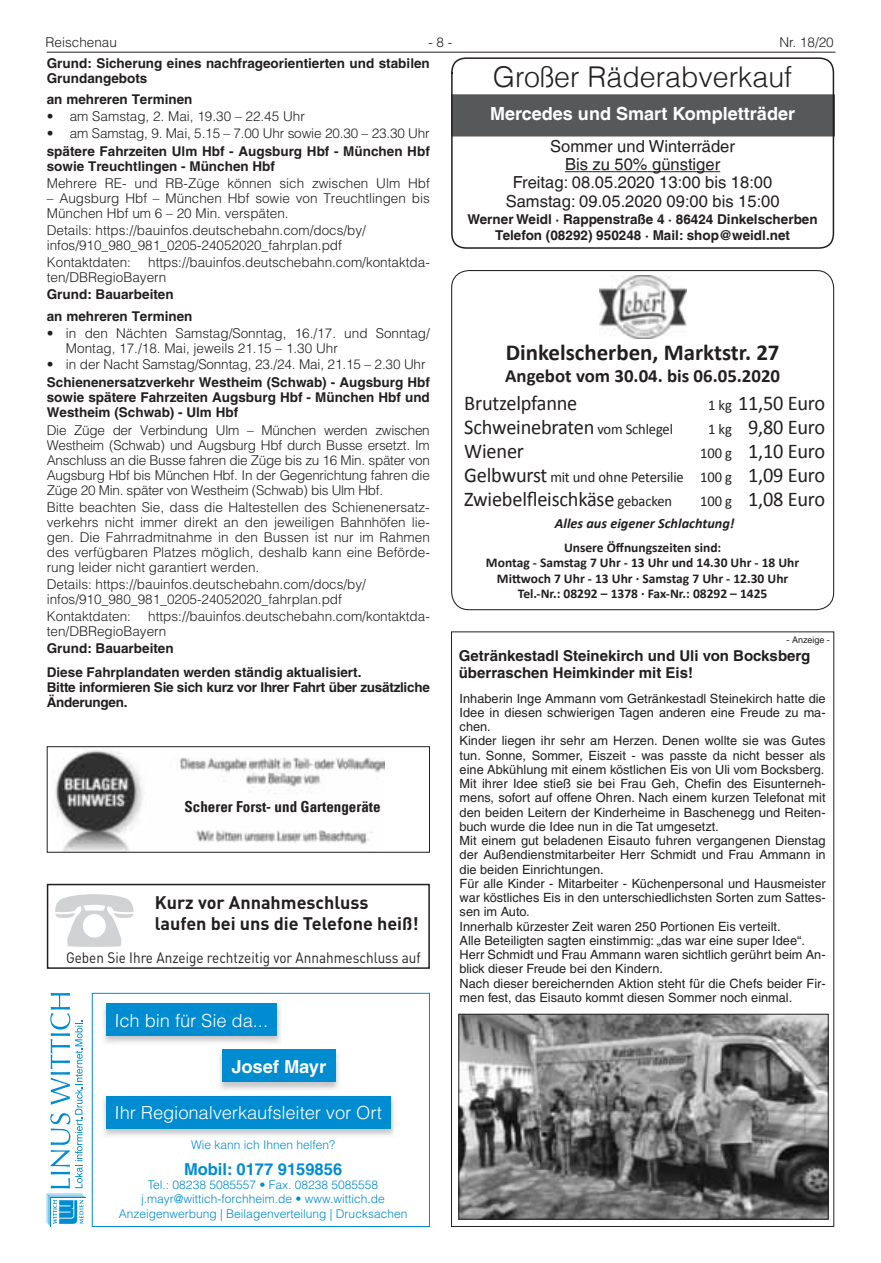
<style>
.page{position:relative;width:881px;height:1263px;background:#fff}
.page>*{position:absolute;margin:0;border:0;box-sizing:border-box;transform-origin:0 0}
.t1{font:300 28.65px "Helvetica LT";color:#231f20}
.t2{font:700 22.95px "Calibri";color:#231f20}
.t3{font:21px "Calibri";letter-spacing:-.01em;color:#231f20}
.t4{font:700 18.6px "Calibri";color:#231f20}
.t5{font:700 18.15px "Helvetica LT";color:#fff}
.t6{font:700 18px "DIN";color:#231f20}
.t7{font:300 18px "Helvetica LT";color:#fff}
.t8{font:700 18px "Helvetica LT";color:#fff}
.t9{font:16.5px/18.3px "Helvetica LT";color:#231f20;text-align:center}
.t10{font:700 16.5px "Helvetica LT";color:#008cd0}
.t11{font:700 condensed 15.15px "Univers LT";color:#231f20}
.t12{font:700 15px/16.5px "Helvetica LT";color:#231f20}
.t13{font:15px "DIN";color:#231f20;scale:.9 1}
.t14{font:15px "Calibri";letter-spacing:-.01em;color:#231f20}
.t15{font:italic 700 14.1px "Calibri";color:#231f20}
.t16{font:300 13.5px/15px "Helvetica LT";color:#231f20}
.t17{font:700 13.5px/15px "Helvetica LT";color:#231f20}
.t18{font:700 13.5px/15px "Helvetica LT";letter-spacing:-.02em;color:#231f20}
.t19{font:700 13.35px/15.3px "Calibri";color:#231f20;text-align:center}
.t20{font:12.75px/14.2px "Helvetica LT";color:#231f20}
.t21{font:300 12px/14.4px "Helvetica LT";color:#008cd0;text-align:center}
.t22{font:9px "Helvetica LT";color:#231f20}
.s1{font-size:15px}
.s2{font-size:21px}
</style>
<div class="page">
<hr style="left:47px;top:52px;width:788px;height:1px;background:#231f20">
<img style="left:460px;top:1016px;width:366px;height:201px">
<div style="left:458px;top:1014px;width:370px;height:205px;border:1px solid #231f20"></div>
<div style="left:451px;top:95px;width:382px;height:41px;background:#57585a"></div>
<div style="left:451px;top:94px;width:382px;height:42px;border:2px solid #57585a"></div>
<svg style="left:565px;top:171px;width:155px;height:1px"></svg>
<svg style="left:451px;top:58px;width:9px;height:10px"></svg>
<svg style="left:822px;top:57px;width:11px;height:11px"></svg>
<svg style="left:822px;top:238px;width:11px;height:11px"></svg>
<svg style="left:451px;top:238px;width:11px;height:11px"></svg>
<div style="left:451px;top:57px;width:382px;height:192px;border:2px solid #231f20;border-radius:15px"></div>
<div style="left:451px;top:270px;width:382px;height:340px;border:1px solid #231f20;border-radius:17px"></div>
<img style="left:599px;top:276px;width:87px;height:63px">
<img style="left:55px;top:750px;width:329px;height:101px">
<div style="left:47px;top:746px;width:382px;height:107px;border:1px solid #231f20"></div>
<div style="left:92px;top:993px;width:337px;height:234px;border:1px solid #008cd0"></div>
<svg style="left:47px;top:1194px;width:38px;height:32px"></svg>
<svg style="left:50px;top:993px;width:33px;height:195px"></svg>
<img style="left:103px;top:1003px;width:178px;height:40px">
<div style="left:106px;top:1003px;width:170px;height:33px;background:#008cd0"></div>
<img style="left:219px;top:1049px;width:120px;height:41px">
<div style="left:222px;top:1049px;width:113px;height:33px;background:#008cd0"></div>
<img style="left:103px;top:1096px;width:291px;height:40px">
<div style="left:106px;top:1096px;width:284px;height:32px;background:#008cd0"></div>
<div style="left:47px;top:884px;width:382px;height:85px;border:2px solid #231f20"></div>
<p class="t16" style="left:45px;top:34px;width:73px">Reischenau</p>
<p class="t16" style="left:428px;top:34px;width:26px">- 8 -</p>
<p class="t16" style="left:779px;top:34px;width:56px">Nr. 18/20</p>
<p class="t17" style="left:47px;top:55px;width:384px">Grund: Sicherung eines nachfrageorientierten und stabilen<br>Grundangebots</p>
<p class="t17" style="left:47px;top:92px;width:147px">an mehreren Terminen</p>
<p class="t16" style="left:47px;top:109px;width:259px">• am Samstag, 2. Mai, 19.30 – 22.45 Uhr</p>
<p class="t16" style="left:47px;top:125px;width:384px">• am Samstag, 9. Mai, 5.15 – 7.00 Uhr sowie 20.30 – 23.30 Uhr</p>
<p class="t17" style="left:47px;top:143px;width:384px">spätere Fahrzeiten Ulm Hbf - Augsburg Hbf - München Hbf sowie Treuchtlingen - München Hbf</p>
<p class="t16" style="left:47px;top:176px;width:384px">Mehrere RE- und RB-Züge können sich zwischen Ulm Hbf</p>
<p class="t16" style="left:47px;top:191px;width:384px">– Augsburg Hbf – München Hbf sowie von Treuchtlingen bis<br>München Hbf um 6 – 20 Min. verspäten.</p>
<p class="t16" style="left:47px;top:223px;width:320px">Details: https://bauinfos.deutschebahn.com/docs/by/ infos/910_980_981_0205-24052020_fahrplan.pdf</p>
<p class="t16" style="left:47px;top:255px;width:86px">Kontaktdaten:</p>
<h1 class="t1" style="left:493px;top:59px;width:300px">Großer Räderabverkauf</h1>
<h3 class="t5" style="left:490px;top:103px;width:306px">Mercedes und Smart Kompletträder</h3>
<p class="t9" style="left:505px;top:137px;width:275px">Sommer und Winterräder<br>Bis zu 50% günstiger<br>Freitag: 08.05.2020 13:00 bis 18:00<br>Samstag: 09.05.2020 09:00 bis 15:00</p>
<p class="t17" style="left:467px;top:211px;width:351px;line-height:16.2px;text-align:center">Werner Weidl · Rappenstraße 4 · 86424 Dinkelscherben<br>Telefon (08292) 950248 · Mail: shop@weidl.net</p>
<p class="t16" style="left:47px;top:255px;width:384px;text-indent:101px">https://bauinfos.deutschebahn.com/kontaktda&shy;ten/DBRegioBayern</p>
<p class="t17" style="left:47px;top:284px;width:147px;line-height:21.6px">Grund: Bauarbeiten an mehreren Terminen</p>
<p class="t16" style="left:66px;top:325px;width:365px;text-indent:-19px">• in den Nächten Samstag/Sonntag, 16./17. und Sonntag/<br>Montag, 17./18. Mai, jeweils 21.15 – 1.30 Uhr</p>
<p class="t16" style="left:47px;top:357px;width:380px">• in der Nacht Samstag/Sonntag, 23./24. Mai, 21.15 – 2.30 Uhr</p>
<p class="t17" style="left:47px;top:375px;width:384px;text-align:justify">Schienenersatzverkehr Westheim (Schwab) - Augsburg Hbf sowie spätere Fahrzeiten Augsburg Hbf - München Hbf und Westheim (Schwab) - Ulm Hbf</p>
<p class="t16" style="left:47px;top:422px;width:384px;text-align:justify">Die Züge der Verbindung Ulm – München werden zwischen Westheim (Schwab) und Augsburg Hbf durch Busse ersetzt. Im Anschluss an die Busse fahren die Züge bis zu 16 Min. später von Augsburg Hbf bis München Hbf. In der Gegenrichtung fahren die Züge 20 Min. später von Westheim (Schwab) bis Ulm Hbf.</p>
<p class="t16" style="left:47px;top:499px;width:384px;text-align:justify">Bitte beachten Sie, dass die Haltestellen des Schienenersatz&shy;verkehrs nicht immer direkt an den jeweiligen Bahnhöfen lie&shy;gen. Die Fahrradmitnahme in den Bussen ist nur im Rahmen des verfügbaren Platzes möglich, deshalb kann eine Beförde&shy;rung leider nicht garantiert werden.</p>
<p class="t16" style="left:47px;top:576px;width:320px">Details: https://bauinfos.deutschebahn.com/docs/by/ infos/910_980_981_0205-24052020_fahrplan.pdf</p>
<p class="t16" style="left:47px;top:609px;width:86px">Kontaktdaten:</p>
<h2 class="t2" style="left:505px;top:338px;width:275px">Dinkelscherben, Marktstr. 27</h2>
<h3 class="t4" style="left:505px;top:364px;width:276px">Angebot vom 30.04. bis 06.05.2020</h3>
<h3 class="t3" style="left:464px;top:390px;width:115px">Brutzelpfanne</h3>
<h3 class="t3" style="left:708px;top:390px;width:118px"><span class="s1">1 kg</span> 11,50 Euro</h3>
<h3 class="t3" style="left:464px;top:414px;width:210px">Schweinebraten <span class="s1">vom Schlegel</span></h3>
<h3 class="t3" style="left:708px;top:414px;width:118px"><span class="s1">1 kg</span> 9,80 Euro</h3>
<h3 class="t3" style="left:464px;top:438px;width:61px">Wiener</h3>
<h3 class="t3" style="left:700px;top:438px;width:126px"><span class="s1">100 g</span> 1,10 Euro</h3>
<p class="t14" style="left:464px;top:468px;width:362px"><span class="s2">Gelbwurst</span> mit und ohne Petersilie 100 g <span class="s2">1,09 Euro</span></p>
<h3 class="t3" style="left:464px;top:486px;width:209px">Zwiebelfleischkäse <span class="s1">gebacken</span></h3>
<h3 class="t3" style="left:700px;top:486px;width:126px"><span class="s1">100 g</span> 1,08 Euro</h3>
<p class="t15" style="left:554px;top:515px;width:181px">Alles aus eigener Schlachtung!</p>
<p class="t19" style="left:486px;top:540px;width:315px">Unsere Öffnungszeiten sind:<br>Montag - Samstag 7 Uhr - 13 Uhr und 14.30 Uhr - 18 Uhr Mittwoch 7 Uhr - 13 Uhr · Samstag 7 Uhr - 12.30 Uhr Tel.-Nr.: 08292 – 1378 · Fax-Nr.: 08292 – 1425</p>
<p class="t16" style="left:47px;top:609px;width:384px;text-indent:101px">https://bauinfos.deutschebahn.com/kontaktda&shy;ten/DBRegioBayern</p>
<p class="t17" style="left:47px;top:636px;width:316px;line-height:23.9px">Grund: Bauarbeiten<br>Diese Fahrplandaten werden ständig aktualisiert.</p>
<p class="t18" style="left:47px;top:680px;width:384px">Bitte informieren Sie sich kurz vor Ihrer Fahrt über zusätzliche<br>Änderungen.</p>
<p class="t22" style="left:786px;top:634px;width:45px">- Anzeige -</p>
<p class="t12" style="left:458px;top:648px;width:353px">Getränkestadl Steinekirch und Uli von Bocksberg überraschen Heimkinder mit Eis!</p>
<p class="t20" style="left:459px;top:691px;width:367px">Inhaberin Inge Ammann vom Getränkestadl Steinekirch hatte die Idee in diesen schwierigen Tagen anderen eine Freude zu ma&shy;chen.<br>Kinder liegen ihr sehr am Herzen. Denen wollte sie was Gutes tun. Sonne, Sommer, Eiszeit - was passte da nicht besser als eine Abkühlung mit einem köstlichen Eis von Uli vom Bocksberg.<br>Mit ihrer Idee stieß sie bei Frau Geh, Chefin des Eisunterneh&shy;mens, sofort auf offene Ohren. Nach einem kurzen Telefonat mit den beiden Leitern der Kinderheime in Baschenegg und Reiten&shy;buch wurde die Idee nun in die Tat umgesetzt.<br>Mit einem gut beladenen Eisauto fuhren vergangenen Dienstag der Außendienstmitarbeiter Herr Schmidt und Frau Ammann in die beiden Einrichtungen.<br>Für alle Kinder - Mitarbeiter - Küchenpersonal und Hausmeister war köstliches Eis in den unterschiedlichsten Sorten zum Sattes&shy;sen im Auto.<br>Innerhalb kürzester Zeit waren 250 Portionen Eis verteilt.<br>Alle Beteiligten sagten einstimmig: „das war eine super Idee“.<br>Herr Schmidt und Frau Ammann waren sichtlich gerührt beim An&shy;blick dieser Freude bei den Kindern.<br>Nach dieser bereichernden Aktion steht für die Chefs beider Fir&shy;men fest, das Eisauto kommt diesen Sommer noch einmal.</p>
<p class="t11" style="left:184px;top:797px;width:197px">Scherer Forst- und Gartengeräte</p>
<h3 class="t6" style="left:155px;top:890px;width:215px">Kurz vor Annahmeschluss</h3>
<h3 class="t6" style="left:155px;top:912px;width:265px">laufen bei uns die Telefone heiß!</h3>
<p class="t13" style="left:66px;top:948px;width:395px">Geben Sie Ihre Anzeige rechtzeitig vor Annahmeschluss auf</p>
<h3 class="t7" style="left:114px;top:1009px;width:155px">Ich bin für Sie da...</h3>
<h3 class="t8" style="left:231px;top:1055px;width:96px">Josef Mayr</h3>
<h3 class="t7" style="left:115px;top:1102px;width:269px">Ihr Regionalverkaufsleiter vor Ort</h3>
<p class="t21" style="left:191px;top:1138px;width:146px">Wie kann ich Ihnen helfen?</p>
<p class="t10" style="left:184px;top:1159px;width:160px">Mobil: 0177 9159856</p>
<p class="t21" style="left:119px;top:1177px;width:290px">Tel.: 08238 5085557 • Fax. 08238 5085558 j.mayr@wittich-forchheim.de • www.wittich.de<br>Anzeigenwerbung | Beilagenverteilung | Drucksachen</p>
</div>
